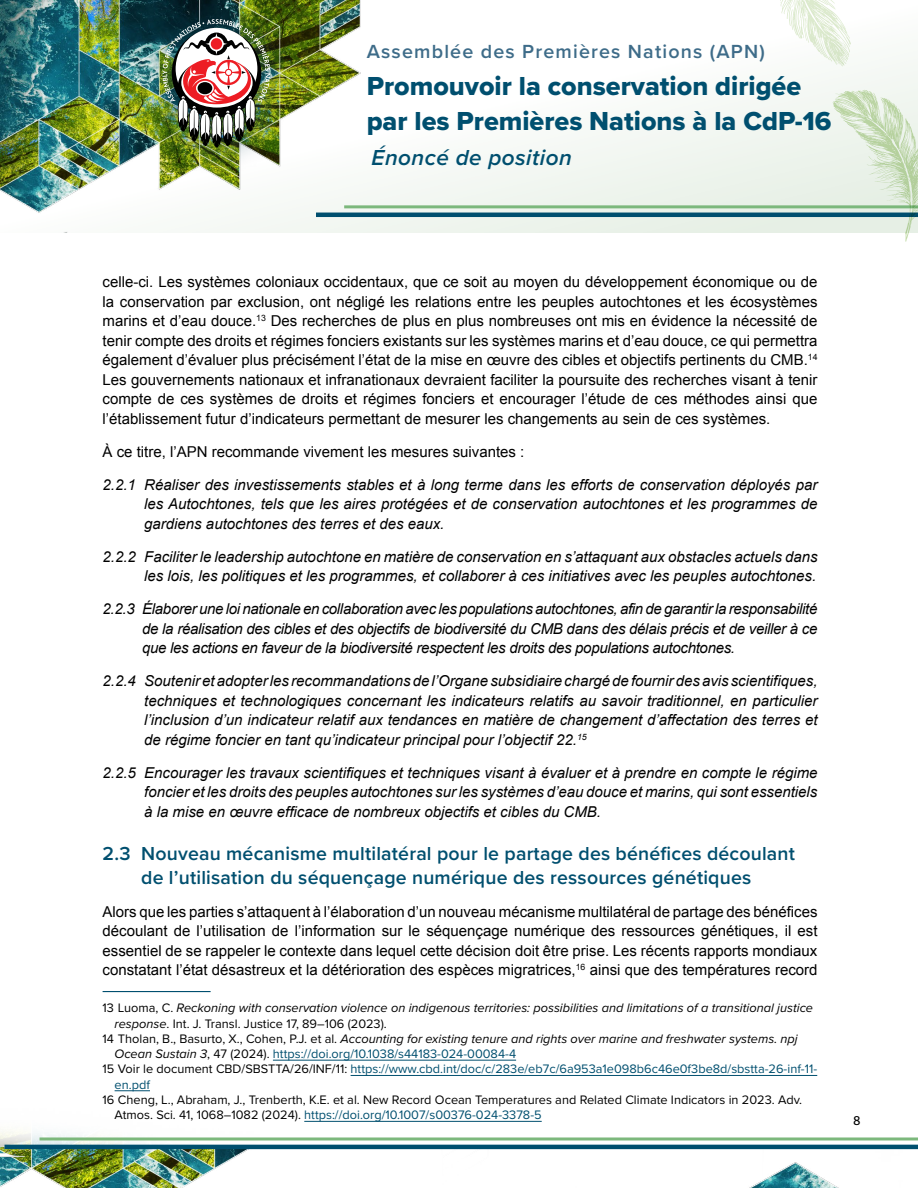
<style>
.page{position:relative;width:918px;height:1188px;background:#fff}
.page>*{position:absolute;margin:0;border:0;box-sizing:border-box;transform-origin:0 0}
.t1{font:27px/34.7px "Proxima Nova Extrabld";color:#004f6f}
.t2{font:italic 600 22.5px "Proxima Nova";letter-spacing:.02em;color:#004f6f}
.t3{font:600 19.65px "Proxima Nova";letter-spacing:.06em;color:#3e6c89}
.t4{font:600 19.5px/23.4px "Proxima Nova";letter-spacing:.01em;color:#004f6f;text-align:center}
.t5{font:italic 15px/19.5px "Arial";color:#000;text-align:justify}
.t6{font:15px/19.5px "Arial";color:#000;text-align:justify}
.t7{font:13.5px "Bliss 2";color:#000}
.t8{font:italic 12.75px "Proxima Nova";color:#000}
.t9{font:12.75px/15.3px "Proxima Nova";color:#000}
.t10{font:12.75px "Proxima Nova";color:#004f6f}
.s1{font-style:normal}
.s2{font-style:italic}
.s3{font-style:italic;color:#000}
.s4{color:#000}
.s5{color:#004f6f}
</style>
<div class="page">
<img style="left:0;top:0;width:918px;height:1188px">
<hr style="left:344px;top:205px;width:574px;height:3px;background:#7cb87c">
<hr style="left:316px;top:213px;width:602px;height:4px;background:#004f6f">
<hr style="left:40px;top:1137px;width:878px;height:3px;background:#7cb87c">
<hr style="left:5px;top:1145px;width:913px;height:4px;background:#004f6f">
<div style="left:135px;top:0;width:163px;height:174px;background:#003b4e;opacity:.57"></div>
<img style="left:162px;top:19px;width:108px;height:129px">
<svg style="left:832px;top:89px;width:86px;height:153px"></svg>
<svg style="left:773px;top:0;width:78px;height:67px"></svg>
<hr style="left:103px;top:991px;width:108px;height:1px;background:#004f6f">
<hr style="left:273px;top:1060px;width:243px;height:1px;background:#004f6f">
<hr style="left:351px;top:1075px;width:466px;height:1px;background:#004f6f">
<hr style="left:115px;top:1090px;width:35px;height:1px;background:#004f6f">
<hr style="left:304px;top:1121px;width:238px;height:1px;background:#004f6f">
<h3 class="t3" style="left:367px;top:37px;width:400px">Assemblée des Premières Nations (APN)</h3>
<h1 class="t1" style="left:367px;top:69px;width:466px">Promouvoir la conservation dirigée par les Premières Nations à la CdP-16</h1>
<h2 class="t2" style="left:372px;top:141px;width:202px">Énoncé de position</h2>
<p class="t6" style="left:103px;top:272px;width:716px">celle-ci. Les systèmes coloniaux occidentaux, que ce soit au moyen du développement économique ou de la conservation par exclusion, ont négligé les relations entre les peuples autochtones et les écosystèmes marins et d’eau douce.<sup>13</sup> Des recherches de plus en plus nombreuses ont mis en évidence la nécessité de tenir compte des droits et régimes fonciers existants sur les systèmes marins et d’eau douce, ce qui permettra également d’évaluer plus précisément l’état de la mise en œuvre des cibles et objectifs pertinents du CMB.<sup>14<br></sup>Les gouvernements nationaux et infranationaux devraient faciliter la poursuite des recherches visant à tenir compte de ces systèmes de droits et régimes fonciers et encourager l’étude de ces méthodes ainsi que l’établissement futur d’indicateurs permettant de mesurer les changements au sein de ces systèmes.</p>
<p class="t6" style="left:103px;top:442px;width:423px">À ce titre, l’APN recommande vivement les mesures suivantes :</p>
<p class="t5" style="left:144px;top:475px;width:675px;text-indent:-42px">2.2.1 Réaliser des investissements stables et à long terme dans les efforts de conservation déployés par les Autochtones, tels que les aires protégées et de conservation autochtones et les programmes de gardiens autochtones des terres et des eaux.</p>
<p class="t5" style="left:103px;top:547px;width:716px;text-align:right">2.2.2 Faciliter le leadership autochtone en matière de conservation en s’attaquant aux obstacles actuels dans les lois, les politiques et les programmes, et collaborer à ces initiatives avec les peuples autochtones.</p>
<p class="t5" style="left:142px;top:599px;width:677px;text-indent:-40px">2.2.3 Élaborer une loi nationale en collaboration avec les populations autochtones, afin de garantir la responsabilité de la réalisation des cibles et des objectifs de biodiversité du CMB dans des délais précis et de veiller à ce que les actions en faveur de la biodiversité respectent les droits des populations autochtones.</p>
<p class="t5" style="left:144px;top:671px;width:675px;text-indent:-42px">2.2.4 Soutenir et adopter les recommandations de l’Organe subsidiaire chargé de fournir des avis scientifiques, techniques et technologiques concernant les indicateurs relatifs au savoir traditionnel, en particulier l’inclusion d’un indicateur relatif aux tendances en matière de changement d’affectation des terres et de régime foncier en tant qu’indicateur principal pour l’objectif 22.<sup>15</sup></p>
<p class="t5" style="left:144px;top:763px;width:675px;text-indent:-42px">2.2.5 Encourager les travaux scientifiques et techniques visant à évaluer et à prendre en compte le régime foncier et les droits des peuples autochtones sur les systèmes d’eau douce et marins, qui sont essentiels à la mise en œuvre efficace de nombreux objectifs et cibles du CMB.</p>
<h3 class="t4" style="left:103px;top:842px;width:694px">2.3 Nouveau mécanisme multilatéral pour le partage des bénéfices découlant de l’utilisation du séquençage numérique des ressources génétiques</h3>
<p class="t6" style="left:103px;top:902px;width:716px">Alors que les parties s’attaquent à l’élaboration d’un nouveau mécanisme multilatéral de partage des bénéfices découlant de l’utilisation de l’information sur le séquençage numérique des ressources génétiques, il est essentiel de se rappeler le contexte dans lequel cette décision doit être prise. Les récents rapports mondiaux constatant l’état désastreux et la détérioration des espèces migratrices,<sup>16</sup> ainsi que des températures record</p>
<p class="t8" style="left:103px;top:999px;width:712px"><span class="s1">13 Luoma, C.</span> Reckoning with conservation violence on indigenous territories: possibilities and limitations of a transitional justice</p>
<p class="t9" style="left:115px;top:1015px;width:274px"><span class="s2">response</span>. Int. J. Transl. Justice 17, 89–106 (2023).</p>
<p class="t8" style="left:103px;top:1029px;width:697px"><span class="s1">14 Tholan, B., Basurto, X., Cohen, P.J. et al.</span> Accounting for existing tenure and rights over marine and freshwater systems. npj</p>
<p class="t10" style="left:115px;top:1044px;width:403px"><span class="s3">Ocean Sustain 3</span><span class="s4">, 47 (2024).</span> https://doi.org/10.1038/s44183-024-00084-4</p>
<p class="t10" style="left:103px;top:1060px;width:716px"><span class="s4">15 Voir le document CBD/SBSTTA/26/INF/11:</span> https://www.cbd.int/doc/c/283e/eb7c/6a953a1e098b6c46e0f3be8d/sbstta-26-inf-11-</p>
<p class="t10" style="left:115px;top:1075px;width:37px">en.pdf</p>
<p class="t9" style="left:115px;top:1092px;width:689px;text-indent:-12px">16 Cheng, L., Abraham, J., Trenberth, K.E. et al. New Record Ocean Temperatures and Related Climate Indicators in 2023. Adv.<br>Atmos. Sci. 41, 1068–1082 (2024). <span class="s5">https://doi.org/10.1007/s00376-024-3378-5</span></p>
<p class="t7" style="left:853px;top:1113px;width:9px">8</p>
</div>
